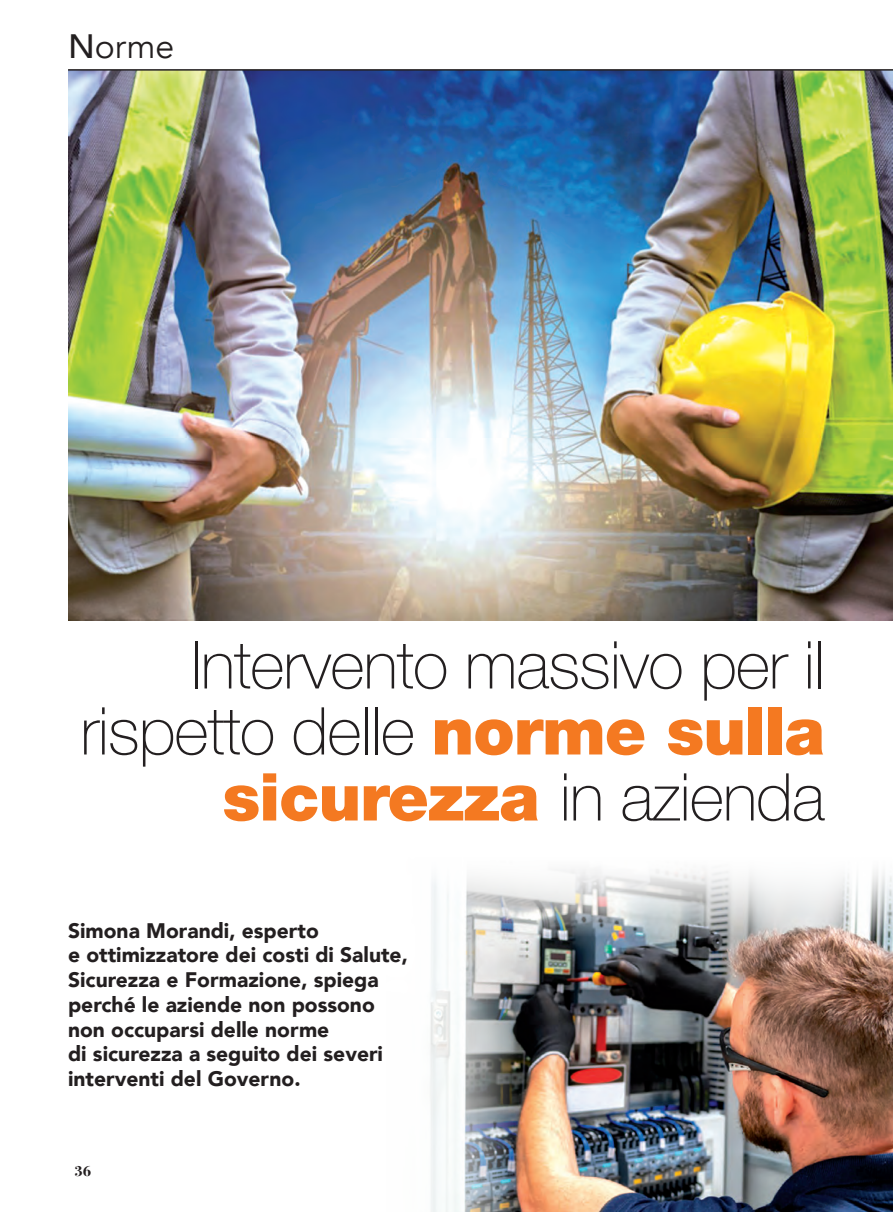
<style>
.page{position:relative;width:893px;height:1212px;background:#fff}
.page>*{position:absolute;margin:0;border:0;box-sizing:border-box;transform-origin:0 0}
.TESTO{font:100 66px/66px "Helvetica Neue LT Std";letter-spacing:-.015em;color:#231f20;text-align:right}
.t1{font:33.75px "Avenir";color:#231f20}
.SOMMARIO{font:900 21px/24.8px "Avenir";color:#231f20}
.t2{font:700 15px "Bodoni Svty Two ITCTT";color:#231f20}
.s1{font-weight:500}
.s2{font-weight:900;color:#f47921}
</style>
<div class="page">
<img style="left:430px;top:869px;width:463px;height:343px">
<img style="left:68px;top:71px;width:825px;height:549px">
<hr style="left:68px;top:69px;width:825px;height:2px;background:#231f20">
<p class="t1" style="left:68px;top:27px;width:108px"><span class="s1">N</span>orme</p>
<p class="TESTO" style="left:80px;top:632px;width:746px">Intervento massivo per il rispetto delle <span class="s2">norme sulla sicurezza</span> in azienda</p>
<p class="SOMMARIO" style="left:68px;top:917px;width:252px">Simona Morandi, esperto</p>
<p class="SOMMARIO" style="left:68px;top:942px;width:341px">e ottimizzatore dei costi di Salute,<br>Sicurezza e Formazione, spiega</p>
<p class="SOMMARIO" style="left:68px;top:991px;width:308px">perché le aziende non possono</p>
<p class="SOMMARIO" style="left:68px;top:1016px;width:263px">non occuparsi delle norme</p>
<p class="SOMMARIO" style="left:68px;top:1041px;width:317px">di sicurezza a seguito dei severi interventi del Governo.</p>
<p class="t2" style="left:74px;top:1159px;width:18px">36</p>
</div>
